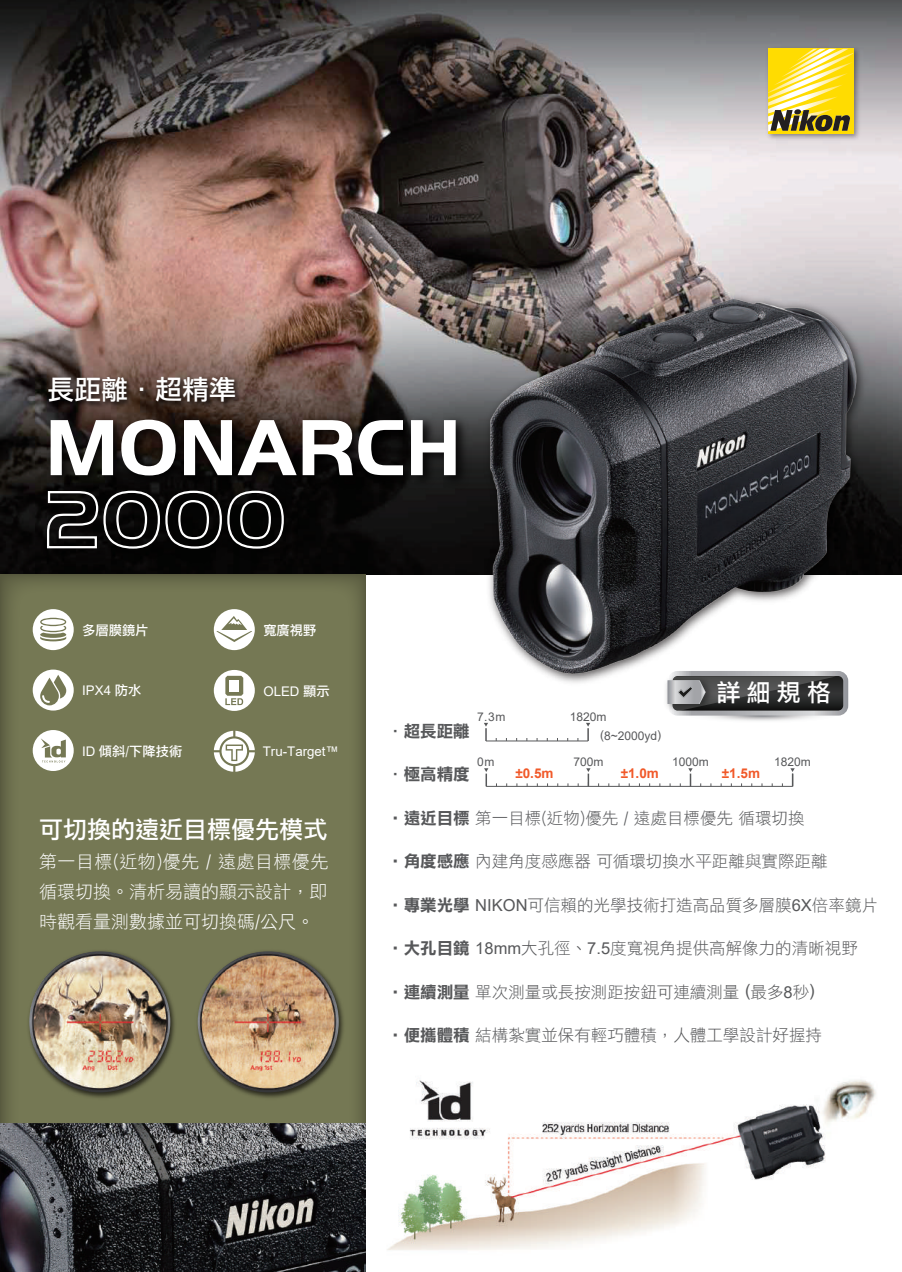
<style>
.page{position:relative;width:902px;height:1272px;background:#fff}
.page>*{position:absolute;margin:0;border:0;box-sizing:border-box;transform-origin:0 0}
.t1{font:700 82.5px "Handel Got D";color:#fff}
.t2{font:27px "DF Li Hei Std W5";color:#fff}
.t3{font:24px "DF Li Hei Std W5";color:#fff}
.t4{font:18px/30px "DF Li Hei Std W3";color:#fff;text-align:justify}
.t5{font:16.5px "DF Li Hei Std W3";color:#57585a}
.t6{font:16.5px "DF Li Hei Std W7";color:#57585a}
.t7{font:700 13.5px "Arial";color:#f15929}
.t8{font:13.35px "Arial";color:#fff}
.t9{font:13.35px "DF Li Hei Std W5";color:#fff}
.t10{font:12px/18.5px "Arial";color:#57585a}
.s1{font-family:"DF Li Hei Std W5"}
.s2{font-family:"Arial"}
.s3{font-family:"DF Li Hei Std W7"}
</style>
<div class="page">
<img style="left:387px;top:1080px;width:489px;height:170px">
<img style="left:0;top:0;width:901px;height:574px">
<div style="left:0;top:574px;width:366px;height:697px;background:#757854"></div>
<img style="left:763px;top:44px;width:100px;height:100px">
<div style="left:768px;top:49px;width:85px;height:85px;background:#ffdc01"></div>
<svg style="left:768px;top:49px;width:85px;height:83px"></svg>
<img style="left:306px;top:398px;width:172px;height:111px">
<img style="left:35px;top:396px;width:271px;height:186px">
<svg style="left:46px;top:489px;width:239px;height:60px;background:#343333"></svg>
<img style="left:480px;top:289px;width:390px;height:399px">
<img style="left:483px;top:295px;width:382px;height:382px">
<img style="left:43px;top:372px;width:202px;height:40px">
<svg style="left:214px;top:609px;width:41px;height:41px"></svg>
<svg style="left:33px;top:609px;width:41px;height:41px"></svg>
<svg style="left:214px;top:670px;width:41px;height:41px"></svg>
<svg style="left:33px;top:669px;width:41px;height:41px"></svg>
<svg style="left:214px;top:730px;width:41px;height:41px"></svg>
<svg style="left:33px;top:730px;width:41px;height:41px"></svg>
<img style="left:0;top:937px;width:512px;height:192px">
<img style="left:29px;top:951px;width:141px;height:141px;border-radius:70px">
<img style="left:198px;top:951px;width:141px;height:141px;border-radius:70px">
<img style="left:0;top:1122px;width:366px;height:149px">
<div style="left:667px;top:671px;width:181px;height:44px;border:5px solid #fff;border-radius:8px"></div>
<img style="left:660px;top:672px;width:58px;height:32px">
<svg style="left:667px;top:673px;width:178px;height:48px;background:#6e6f70"></svg>
<hr style="left:486px;top:786px;width:306px;height:1px;background:#57585a">
<svg style="left:484px;top:768px;width:4px;height:18px"></svg>
<svg style="left:586px;top:768px;width:4px;height:18px"></svg>
<svg style="left:688px;top:768px;width:4px;height:18px"></svg>
<svg style="left:790px;top:768px;width:4px;height:18px"></svg>
<hr style="left:486px;top:740px;width:102px;height:1px;background:#57585a">
<svg style="left:484px;top:722px;width:4px;height:19px"></svg>
<svg style="left:586px;top:722px;width:4px;height:19px"></svg>
<h2 class="t2" style="left:47px;top:375px;width:191px">長距離．超精準</h2>
<h1 class="t1" style="left:45px;top:401px;width:417px">MONARCH</h1>
<p class="t9" style="left:82px;top:623px;width:68px">多層膜鏡片</p>
<p class="t9" style="left:263px;top:622px;width:55px">寬廣視野</p>
<p class="t8" style="left:82px;top:681px;width:61px">IPX4 <span class="s1">防水</span></p>
<p class="t8" style="left:263px;top:681px;width:68px">OLED <span class="s1">顯示</span></p>
<p class="t9" style="left:82px;top:743px;width:102px"><span class="s2">ID</span> 傾斜/下降技術</p>
<p class="t8" style="left:263px;top:742px;width:78px">Tru-Target™</p>
<h3 class="t3" style="left:39px;top:816px;width:289px">可切換的遠近目標優先模式</h3>
<p class="t4" style="left:39px;top:846px;width:291px">第一目標(近物)優先 / 遠處目標優先循環切換。清析易讀的顯示設計，即時觀看量測數據並可切換碼/公尺。</p>
<h3 class="t3" style="left:716px;top:679px;width:115px">詳細規格</h3>
<p class="t10" style="left:477px;top:707px;width:30px">7.3m</p>
<p class="t10" style="left:600px;top:707px;width:63px;text-indent:-30px">1820m (8~2000yd)</p>
<p class="t6" style="left:387px;top:722px;width:84px">．超長距離</p>
<p class="t6" style="left:387px;top:765px;width:84px">．極高精度</p>
<p class="t5" style="left:387px;top:809px;width:419px"><span class="s3">‧遠近目標</span> 第一目標(近物)優先 / 遠處目標優先 循環切換</p>
<p class="t5" style="left:387px;top:852px;width:441px"><span class="s3">‧角度感應</span> 內建角度感應器 可循環切換水平距離與實際距離</p>
<p class="t5" style="left:387px;top:896px;width:492px"><span class="s3">‧專業光學</span> <span class="s2">NIKON</span>可信賴的光學技術打造高品質多層膜<span class="s2">6X</span>倍率鏡片</p>
<p class="t5" style="left:387px;top:939px;width:472px"><span class="s3">‧大孔目鏡</span> <span class="s2">18mm</span>大孔徑、<span class="s2">7.5</span>度寬視角提供高解像力的清晰視野</p>
<p class="t5" style="left:387px;top:982px;width:429px"><span class="s3">‧連續測量</span> 單次測量或長按測距按鈕可連續測量 <span class="s2">(</span>最多<span class="s2">8</span>秒<span class="s2">)</span></p>
<p class="t5" style="left:387px;top:1026px;width:436px"><span class="s3">‧便攜體積</span> 結構紮實並保有輕巧體積，人體工學設計好握持</p>
<p class="t10" style="left:477px;top:752px;width:19px">0m</p>
<p class="t10" style="left:573px;top:752px;width:32px">700m</p>
<p class="t10" style="left:672px;top:752px;width:38px">1000m</p>
<p class="t10" style="left:774px;top:752px;width:38px">1820m</p>
<p class="t7" style="left:515px;top:763px;width:40px">±0.5m</p>
<p class="t7" style="left:620px;top:763px;width:40px">±1.0m</p>
<p class="t7" style="left:721px;top:763px;width:40px">±1.5m</p>
</div>
